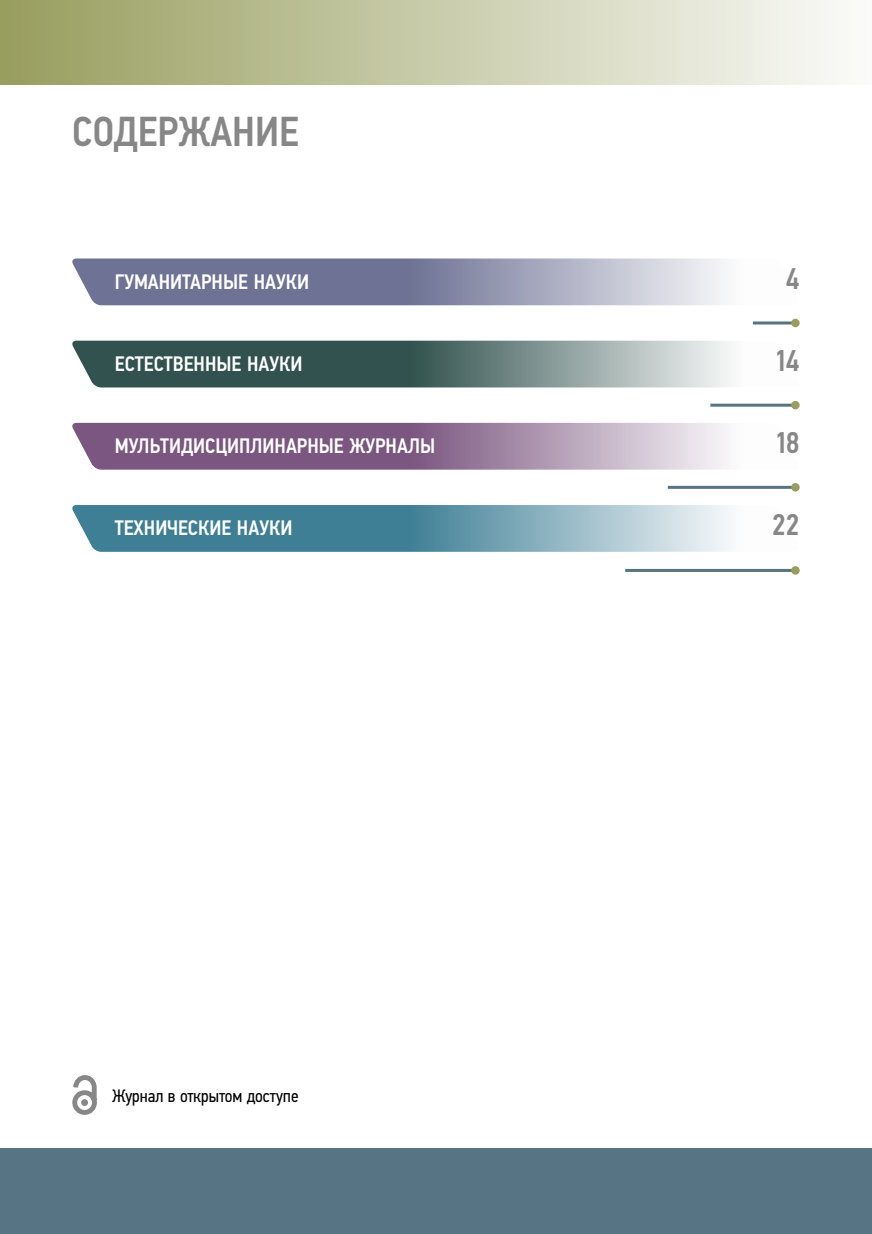
<style>
.page{position:relative;width:872px;height:1234px;background:#fff}
.page>*{position:absolute;margin:0;border:0;box-sizing:border-box;transform-origin:0 0}
.Body_Text{font:500 42px "Eco Vector Cond";color:#878787}
.table_text{font:500 30px "Eco Vector Cond";color:#878787}
.table_text-2{font:500 21px "Eco Vector Cond";color:#fff}
.Contents_nazvanie{font:18px "Eco Vector Cond";color:#000}
</style>
<div class="page">
<div style="left:0;top:0;width:872px;height:85px;background:linear-gradient(to right,#979d5d,#fbfbf9)"></div>
<div style="left:0;top:1148px;width:872px;height:85px;background:#567483"></div>
<svg style="left:72px;top:258px;width:653px;height:47px;background:#9295af"></svg>
<svg style="left:72px;top:340px;width:658px;height:47px;background:#657e7b"></svg>
<svg style="left:72px;top:423px;width:656px;height:46px;background:#9b7f9e"></svg>
<svg style="left:72px;top:505px;width:658px;height:46px;background:#6e9eaf"></svg>
<hr style="left:753px;top:321px;width:42px;height:3px;background:#567483">
<div style="left:791px;top:318px;width:8px;height:9px;background:#989e5e;border-radius:50%"></div>
<hr style="left:710px;top:403px;width:85px;height:3px;background:#567483">
<div style="left:791px;top:401px;width:8px;height:8px;background:#989e5e;border-radius:50%"></div>
<hr style="left:668px;top:485px;width:127px;height:3px;background:#567483">
<div style="left:791px;top:483px;width:8px;height:8px;background:#989e5e;border-radius:50%"></div>
<hr style="left:625px;top:568px;width:170px;height:3px;background:#567483">
<div style="left:791px;top:566px;width:8px;height:8px;background:#989e5e;border-radius:50%"></div>
<svg style="left:72px;top:1075px;width:25px;height:39px"></svg>
<svg style="left:81px;top:1098px;width:7px;height:7px"></svg>
<p class="Body_Text" style="left:72px;top:107px;width:228px">СОДЕРЖАНИЕ</p>
<p class="table_text-2" style="left:115px;top:269px;width:196px">ГУМАНИТАРНЫЕ НАУКИ</p>
<p class="table_text" style="left:786px;top:260px;width:15px">4</p>
<p class="table_text-2" style="left:115px;top:351px;width:189px">ЕСТЕСТВЕННЫЕ НАУКИ</p>
<p class="table_text" style="left:773px;top:342px;width:27px">14</p>
<p class="table_text-2" style="left:115px;top:433px;width:322px">МУЛЬТИДИСЦИПЛИНАРНЫЕ ЖУРНАЛЫ</p>
<p class="table_text" style="left:774px;top:424px;width:27px">18</p>
<p class="table_text-2" style="left:115px;top:515px;width:179px">ТЕХНИЧЕСКИЕ НАУКИ</p>
<p class="table_text" style="left:772px;top:506px;width:29px">22</p>
<p class="Contents_nazvanie" style="left:112px;top:1084px;width:188px">Журнал в открытом доступе</p>
</div>
